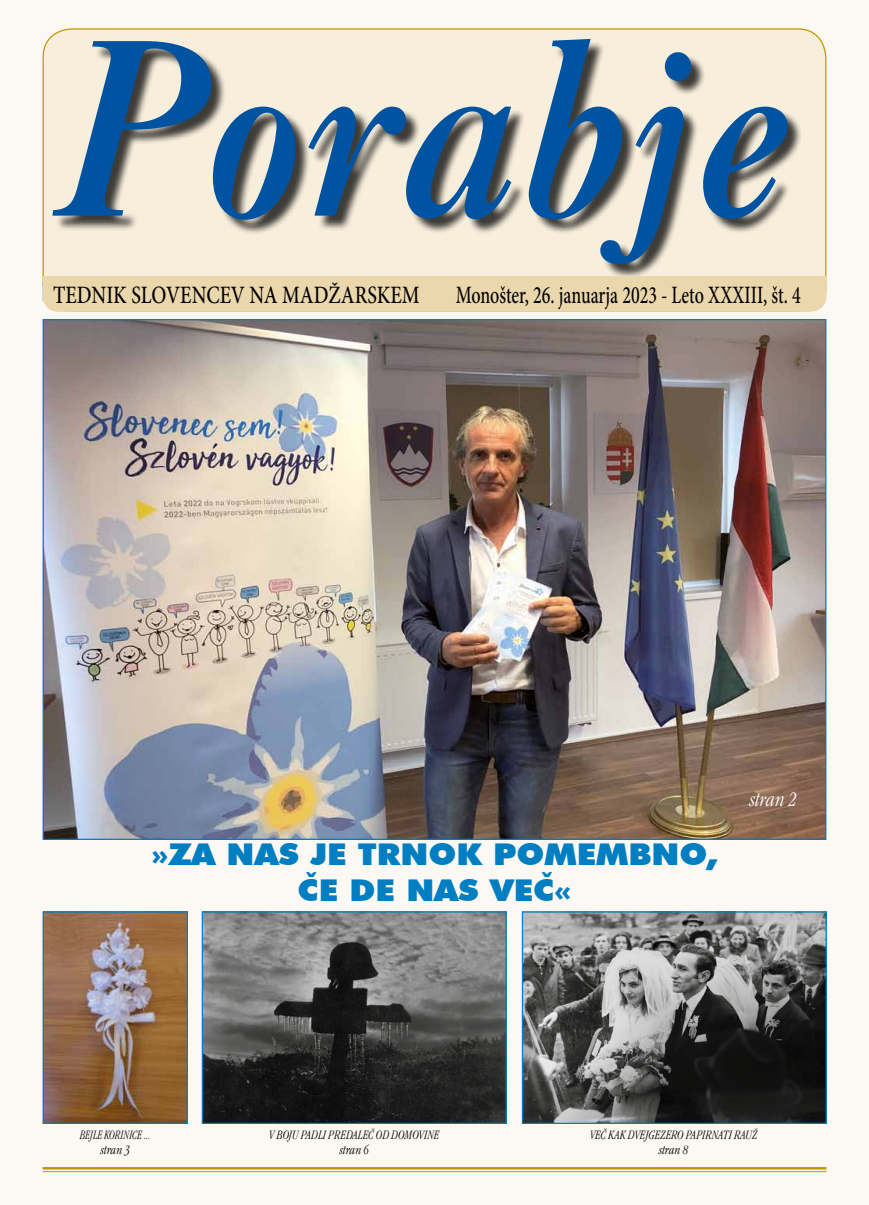
<style>
.page{position:relative;width:869px;height:1205px;background:#fff}
.page>*{position:absolute;margin:0;border:0;box-sizing:border-box;transform-origin:0 0}
.t1{font:240px "Caslon Bold HU Italic";color:#0053a1;scale:.92 1}
.t2{font:900 30px/36px "Futura BT";color:#007ec2;text-align:center;scale:1.1 1}
.t3{font:500 25px "Minion Pro";color:#000;scale:.72 1}
.t4{font:500 25px "Minion Pro";color:#000;scale:.8 1}
.t5{font:20px "Garamond Itc TEE Ligh Cond Ital";color:#fff;scale:.9 1}
.t6{font:12.5px/15px "Garamond Itc TEE Ligh Cond Ital";color:#000;text-align:center;scale:.9 1}
.t7{font:12.5px/15px "Garamond Itc TEE Ligh Cond Ital";color:#000;text-align:center;scale:.8 1}
</style>
<div class="page">
<div style="left:0;top:0;width:868px;height:1205px;background:#fcf9f4"></div>
<div style="left:43px;top:29px;width:782px;height:282px;background:#f7eedc;border-radius:28px"></div>
<div style="left:43px;top:276px;width:783px;height:36px;background:#ebd7ac;border-radius:16px"></div>
<div style="left:55px;top:41px;width:747px;height:238px;background:#000;opacity:.75"></div>
<div style="left:43px;top:276px;width:783px;height:18px;background:#ebd7ac"></div>
<hr style="left:43px;top:1167px;width:783px;height:2px;background:#c39600">
<hr style="left:43px;top:1171px;width:783px;height:1px;background:#c39600">
<img style="left:45px;top:321px;width:779px;height:517px">
<img style="left:45px;top:913px;width:141px;height:209px">
<div style="left:43px;top:911px;width:145px;height:213px;border:1px solid #007ec2"></div>
<img style="left:204px;top:913px;width:300px;height:209px">
<div style="left:202px;top:911px;width:304px;height:213px;border:1px solid #007ec2"></div>
<img style="left:523px;top:913px;width:301px;height:209px">
<div style="left:521px;top:911px;width:305px;height:213px;border:1px solid #007ec2"></div>
<h1 class="t1" style="left:58px;top:-16px;width:808px">Porabje</h1>
<h3 class="t4" style="left:53px;top:278px;width:459px">TEDNIK SLOVENCEV NA MADŽARSKEM</h3>
<h3 class="t3" style="left:455px;top:278px;width:480px">Monošter, 26. januarja 2023 - Leto XXXIII, št. 4</h3>
<h2 class="t2" style="left:151px;top:836px;width:515px">»ZA NAS JE TRNOK POMEMBNO,<br>ČE DE NAS VEČ«</h2>
<h3 class="t5" style="left:749px;top:789px;width:54px">STRAN 2</h3>
<p class="t7" style="left:80px;top:1127px;width:90px">BEJLE KORINICE ...<br>STRAN 3</p>
<p class="t6" style="left:269px;top:1127px;width:191px">V BOJU PADLI PREDALEČ OD DOMOVINE<br>STRAN 6</p>
<p class="t6" style="left:589px;top:1127px;width:188px">VEČ KAK DVEJGEZERO PAPIRNATI RAUŽ<br>STRAN 8</p>
</div>
